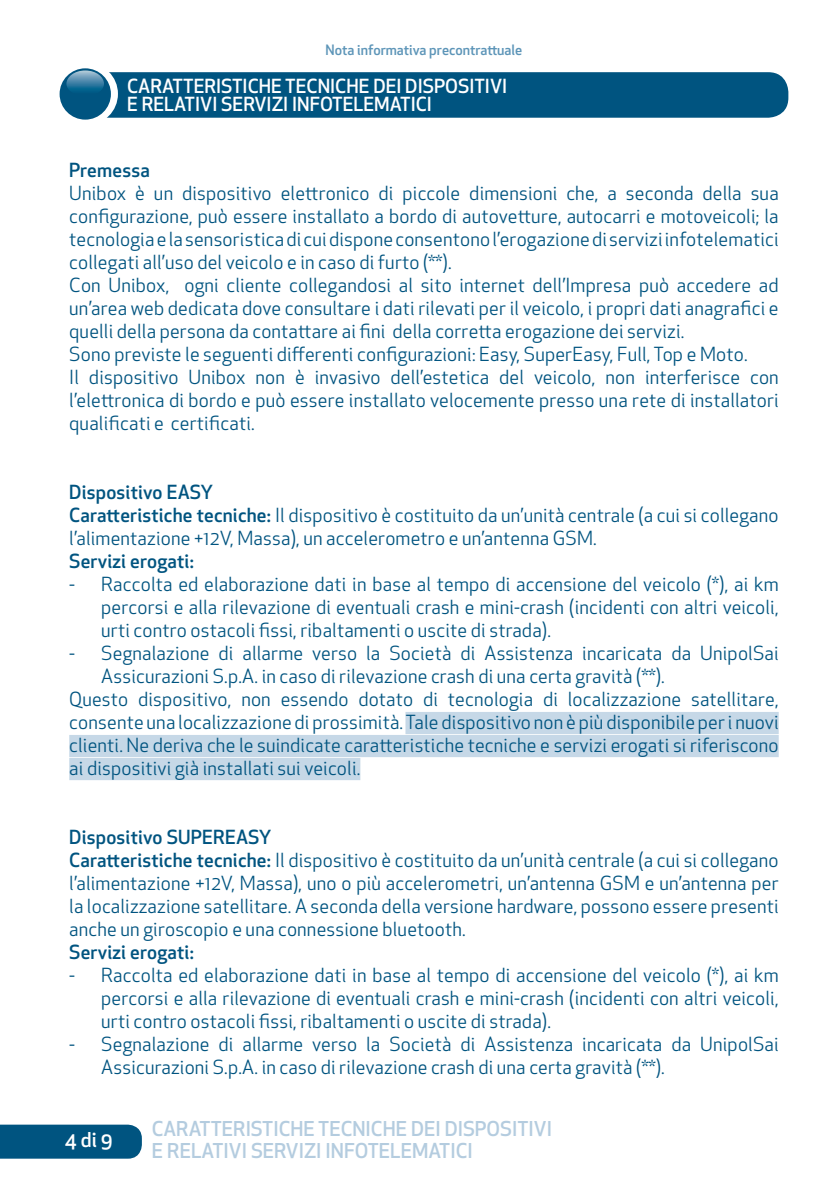
<style>
.page{position:relative;width:840px;height:1191px;background:#fff}
.page>*{position:absolute;margin:0;border:0;box-sizing:border-box;transform-origin:0 0}
.t1{font:500 20px/22px "Apex New";color:#b4ccdf}
.t2{font:500 20px "Apex New";color:#fff}
.t3{font:19px/23px "Apex New";letter-spacing:.01em;color:#005480}
.t4{font:500 19px/18px "Apex New";color:#fff}
.t5{font:500 19px "Apex New";letter-spacing:.01em;color:#005480}
.t6{font:500 14px "Apex New";color:#5d95b8}
.s1{font-weight:500}
</style>
<div class="page">
<div style="left:0;top:1124px;width:142px;height:34px;background:#005480"></div>
<div style="left:405px;top:712px;width:373px;height:22px;background:#c6d8e7"></div>
<div style="left:69px;top:735px;width:709px;height:22px;background:#c6d8e7"></div>
<div style="left:69px;top:758px;width:291px;height:22px;background:#c6d8e7"></div>
<div style="left:68px;top:72px;width:720px;height:46px;background:#005480;border-radius:20px"></div>
<div style="left:55px;top:63px;width:63px;height:62px;background:#fff;border-radius:50%"></div>
<div style="left:60px;top:68px;width:51px;height:52px;background:#005480;border-radius:50%"></div>
<svg style="left:66px;top:70px;width:38px;height:26px"></svg>
<p class="t6" style="left:325px;top:41px;width:198px">Nota informativa precontrattuale</p>
<p class="t4" style="left:127px;top:77px;width:381px">CARATTERISTICHE TECNICHE DEI DISPOSITIVI<br>E RELATIVI SERVIZI INFOTELEMATICI</p>
<p class="t5" style="left:69px;top:157px;width:82px">Premessa</p>
<p class="t3" style="left:69px;top:181px;width:710px">Unibox è un dispositivo elettronico di piccole dimensioni che, a seconda della sua configurazione, può essere installato a bordo di autovetture, autocarri e motoveicoli; la tecnologia e la sensoristica di cui dispone consentono l’erogazione di servizi infotelematici collegati all’uso del veicolo e in caso di furto (**).<br>Con Unibox, ogni cliente collegandosi al sito internet dell’Impresa può accedere ad un’area web dedicata dove consultare i dati rilevati per il veicolo, i propri dati anagrafici e quelli della persona da contattare ai fini della corretta erogazione dei servizi.<br>Sono previste le seguenti differenti configurazioni: Easy, SuperEasy, Full, Top e Moto.<br>Il dispositivo Unibox non è invasivo dell’estetica del veicolo, non interferisce con l’elettronica di bordo e può essere installato velocemente presso una rete di installatori qualificati e certificati.</p>
<p class="t3" style="left:69px;top:480px;width:710px"><span class="s1">Dispositivo EASY<br>Caratteristiche tecniche:</span> Il dispositivo è costituito da un’unità centrale (a cui si collegano l’alimentazione +12V, Massa), un accelerometro e un’antenna GSM.</p>
<p class="t5" style="left:69px;top:548px;width:126px">Servizi erogati:</p>
<p class="t3" style="left:101px;top:573px;width:678px;text-align:justify;text-indent:-32px">- Raccolta ed elaborazione dati in base al tempo di accensione del veicolo (*), ai km percorsi e alla rilevazione di eventuali crash e mini-crash (incidenti con altri veicoli, urti contro ostacoli fissi, ribaltamenti o uscite di strada).</p>
<p class="t3" style="left:69px;top:642px;width:710px">- Segnalazione di allarme verso la Società di Assistenza incaricata da UnipolSai</p>
<p class="t3" style="left:101px;top:665px;width:564px">Assicurazioni S.p.A. in caso di rilevazione crash di una certa gravità (**).</p>
<p class="t3" style="left:69px;top:688px;width:710px">Questo dispositivo, non essendo dotato di tecnologia di localizzazione satellitare,</p>
<p class="t3" style="left:69px;top:711px;width:710px">consente una localizzazione di prossimità. Tale dispositivo non è più disponibile per i nuovi</p>
<p class="t3" style="left:69px;top:734px;width:710px">clienti. Ne deriva che le suindicate caratteristiche tecniche e servizi erogati si riferiscono</p>
<p class="t3" style="left:69px;top:757px;width:292px">ai dispositivi già installati sui veicoli.</p>
<p class="t3" style="left:69px;top:826px;width:710px"><span class="s1">Dispositivo SUPEREASY<br>Caratteristiche tecniche:</span> Il dispositivo è costituito da un’unità centrale (a cui si collegano l’alimentazione +12V, Massa), uno o più accelerometri, un’antenna GSM e un’antenna per la localizzazione satellitare. A seconda della versione hardware, possono essere presenti anche un giroscopio e una connessione bluetooth.</p>
<p class="t5" style="left:69px;top:939px;width:126px">Servizi erogati:</p>
<p class="t3" style="left:101px;top:964px;width:678px;text-align:justify;text-indent:-32px">- Raccolta ed elaborazione dati in base al tempo di accensione del veicolo (*), ai km percorsi e alla rilevazione di eventuali crash e mini-crash (incidenti con altri veicoli, urti contro ostacoli fissi, ribaltamenti o uscite di strada).</p>
<p class="t3" style="left:101px;top:1033px;width:678px;text-indent:-32px">- Segnalazione di allarme verso la Società di Assistenza incaricata da UnipolSai<br>Assicurazioni S.p.A. in caso di rilevazione crash di una certa gravità (**).</p>
<p class="t2" style="left:65px;top:1126px;width:49px">4 di 9</p>
<p class="t1" style="left:152px;top:1117px;width:401px">CARATTERISTICHE TECNICHE DEI DISPOSITIVI<br>E RELATIVI SERVIZI INFOTELEMATICI</p>
</div>
